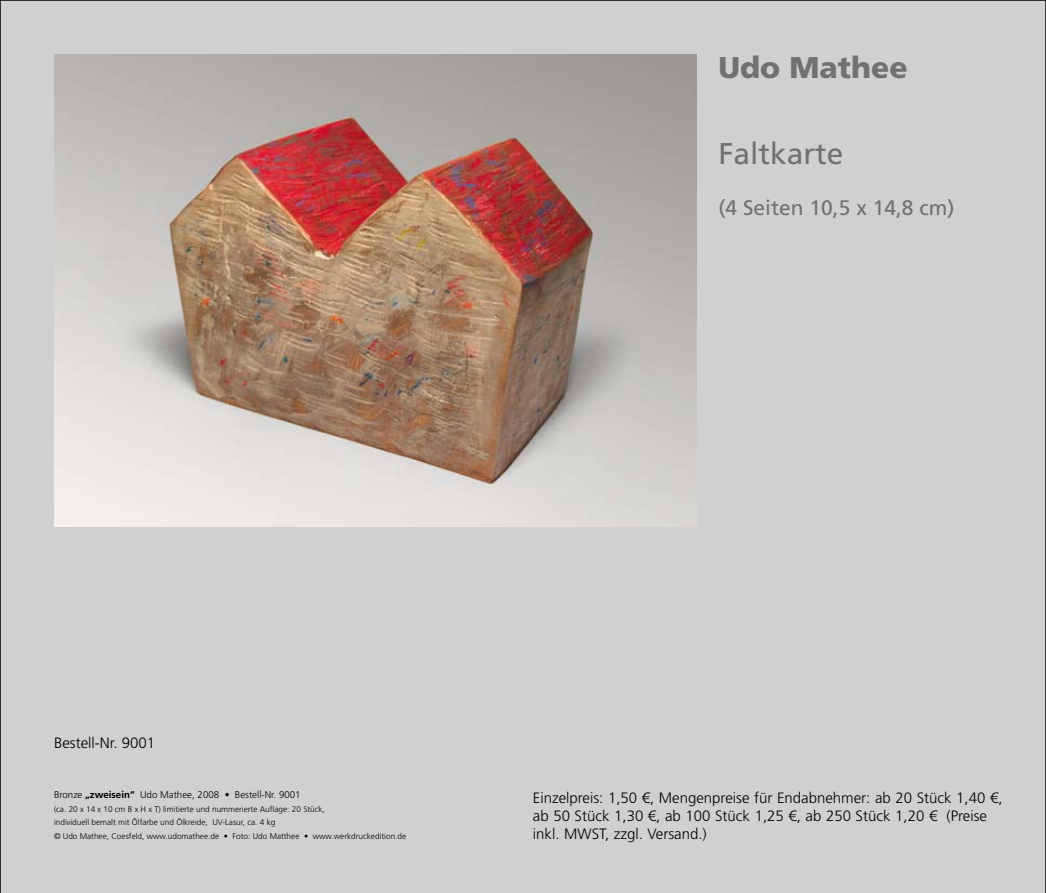
<style>
.page{position:relative;width:1046px;height:893px;background:#cfd0d2}
.page>*{position:absolute;margin:0;border:0;box-sizing:border-box;transform-origin:0 0}
.t1{font:900 30px "Frutiger LT";color:#707173}
.t2{font:30px "Frutiger LT";color:#707173}
.t3{font:21px "Frutiger LT";color:#707173}
.t4{font:300 15px/18px "Frutiger LT";color:#000}
.t5{font:300 15px "Frutiger";color:#000}
.t6{font:300 9.75px "Frutiger LT";color:#000}
.t7{font:300 8.25px/13.5px "Frutiger LT";color:#000}
.s1{font-weight:700}
</style>
<div class="page">
<img style="left:54px;top:54px;width:642px;height:472px">
<h1 class="t1" style="left:719px;top:49px;width:191px">Udo Mathee</h1>
<h1 class="t2" style="left:719px;top:136px;width:127px">Faltkarte</h1>
<h2 class="t3" style="left:719px;top:195px;width:237px">(4 Seiten 10,5 x 14,8 cm)</h2>
<h3 class="t5" style="left:54px;top:735px;width:103px">Bestell-Nr. 9001</h3>
<p class="t6" style="left:54px;top:790px;width:248px">Bronze <span class="s1">„zweisein“</span> Udo Mathee, 2008 • Bestell-Nr. 9001</p>
<p class="t7" style="left:54px;top:802px;width:354px">(ca. 20 x 14 x 10 cm B x H x T) limitierte und nummerierte Auflage: 20 Stück,<br>individuell bemalt mit Ölfarbe und Ölkreide, UV-Lasur, ca. 4 kg<br>© Udo Mathee, Coesfeld, www.udomathee.de • Foto: Udo Matthee • www.werkdruckedition.de</p>
<h3 class="t4" style="left:533px;top:789px;width:471px">Einzelpreis: 1,50 €, Mengenpreise für Endabnehmer: ab 20 Stück 1,40 €, ab 50 Stück 1,30 €, ab 100 Stück 1,25 €, ab 250 Stück 1,20 € (Preise inkl. MWST, zzgl. Versand.)</h3>
</div>
